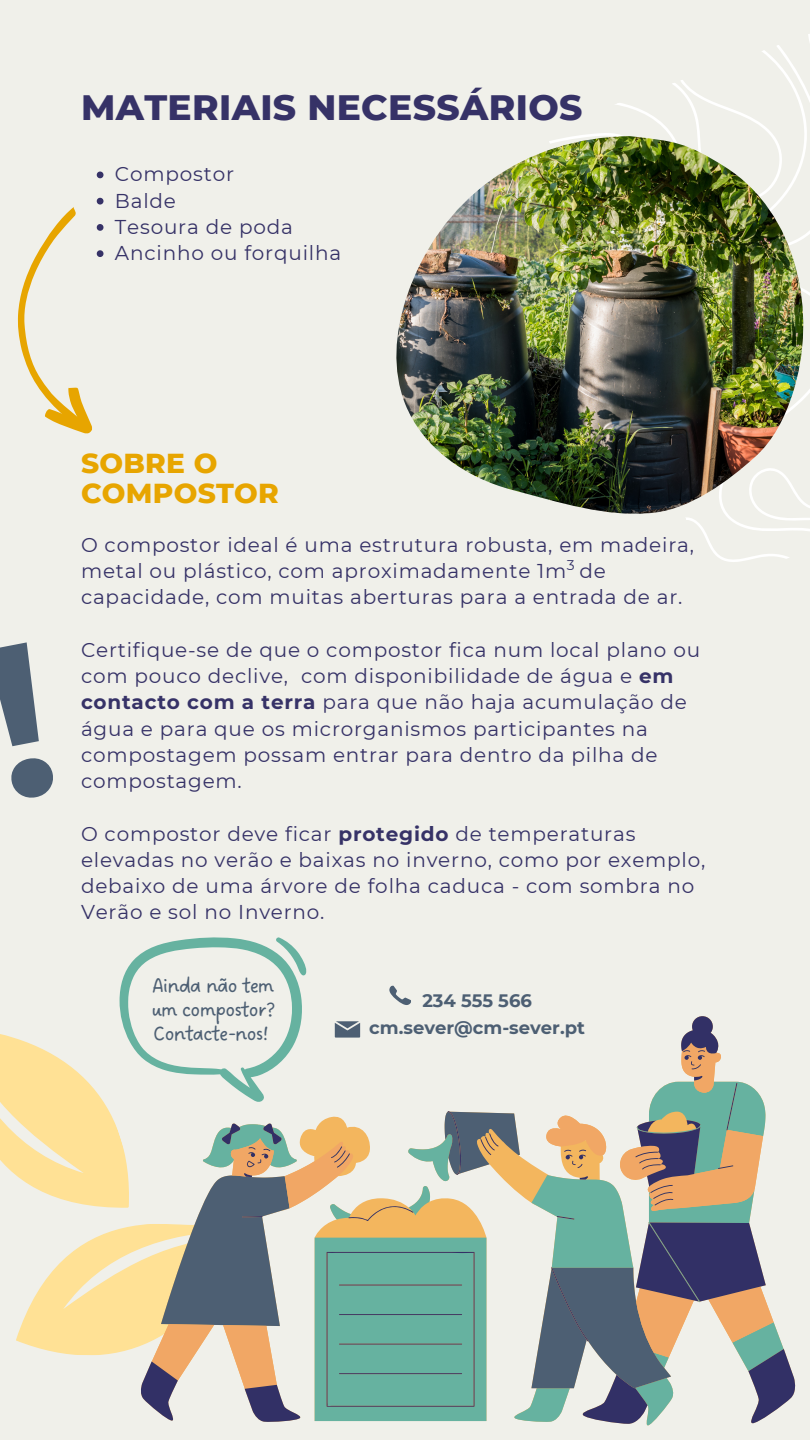
<style>
.page{position:relative;width:810px;height:1440px;background:#f0f0ea}
.page>*{position:absolute;margin:0;border:0;box-sizing:border-box;transform-origin:0 0}
.t1{font:800 36px "Montserrat";letter-spacing:.01em;color:#363267}
.t2{font:800 28px/29.2px "Montserrat";letter-spacing:.01em;color:#e7a500}
.t3{font:22px/24px "DO Sans Regular";letter-spacing:-.06em;color:#4d5f73;text-align:justify}
.t4{font:20px/26.2px "Montserrat";letter-spacing:.04em;color:#363267}
.t5{font:700 18px "Montserrat";color:#4d5f73}
.t6{font:14px "Montserrat";color:#323066}
.s1{font-weight:700}
</style>
<div class="page">
<svg style="left:97px;top:172px;width:7px;height:6px"></svg>
<svg style="left:579px;top:34px;width:231px;height:528px"></svg>
<img style="left:396px;top:136px;width:413px;height:378px">
<svg style="left:141px;top:1016px;width:655px;height:408px"></svg>
<svg style="left:17px;top:198px;width:87px;height:236px"></svg>
<svg style="left:0;top:937px;width:307px;height:422px"></svg>
<svg style="left:389px;top:985px;width:22px;height:20px"></svg>
<svg style="left:335px;top:1021px;width:25px;height:17px"></svg>
<p class="t1" style="left:81px;top:85px;width:503px">MATERIAIS NECESSÁRIOS</p>
<p class="t4" style="left:115px;top:161px;width:121px">Compostor</p>
<p class="t4" style="left:115px;top:187px;width:63px">Balde</p>
<p class="t4" style="left:115px;top:214px;width:179px">Tesoura de poda</p>
<p class="t4" style="left:115px;top:240px;width:228px">Ancinho ou forquilha</p>
<p class="t2" style="left:81px;top:449px;width:199px">SOBRE O<br>COMPOSTOR</p>
<p class="t4" style="left:81px;top:532px;width:614px">O compostor ideal é uma estrutura robusta, em madeira, metal ou plástico, com aproximadamente 1m de capacidade, com muitas aberturas para a entrada de ar.</p>
<p class="t4" style="left:81px;top:637px;width:621px">Certifique-se de que o compostor fica num local plano ou com pouco declive, com disponibilidade de água e <span class="s1">em contacto com a terra</span> para que não haja acumulação de água e para que os microrganismos participantes na compostagem possam entrar para dentro da pilha de compostagem.</p>
<p class="t4" style="left:81px;top:820px;width:626px">O compostor deve ficar <span class="s1">protegido</span> de temperaturas elevadas no verão e baixas no inverno, como por exemplo, debaixo de uma árvore de folha caduca - com sombra no Verão e sol no Inverno.</p>
<p class="t6" style="left:567px;top:556px;width:9px">3</p>
<p class="t3" style="left:151px;top:975px;width:126px">Ainda não tem um compostor?<br>Contacte-nos!</p>
<p class="t5" style="left:422px;top:990px;width:111px">234 555 566</p>
<p class="t5" style="left:369px;top:1017px;width:217px">cm.sever@cm-sever.pt</p>
</div>
